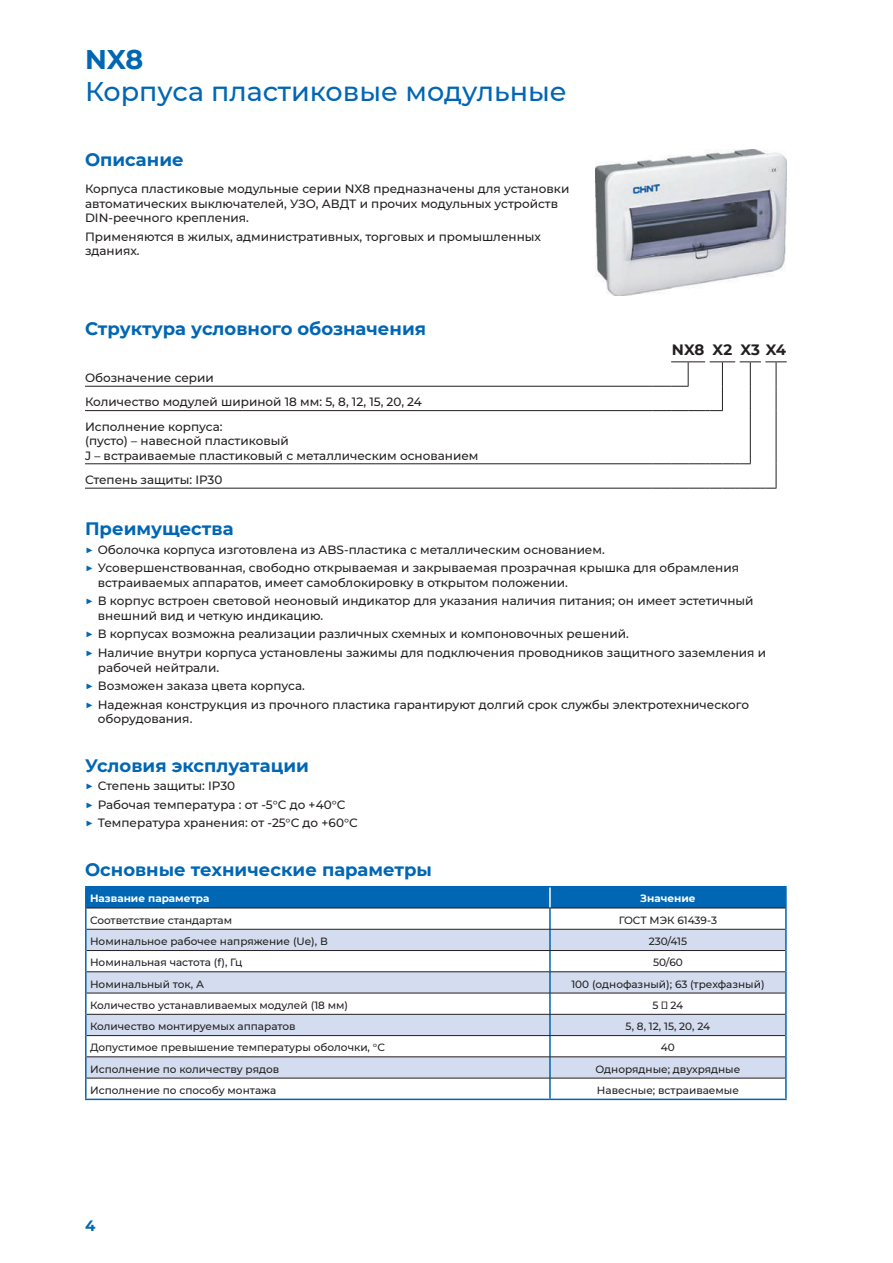
<style>
.page{position:relative;width:893px;height:1263px;background:#fff}
.page>*{position:absolute;margin:0;border:0;box-sizing:border-box;transform-origin:0 0}
.t1{font:500 27px "Montserrat";color:#0166b3}
.t2{font:700 27px "Montserrat";color:#0166b3}
.t3{font:700 18px "Montserrat";color:#0166b3}
.t4{font:700 15px "Montserrat";color:#231f20}
.t5{font:700 15px "Montserrat";color:#0166b3}
.t6{font:500 12px/18.6px "Montserrat";color:#231f20}
.t7{font:500 10.5px "Montserrat";color:#231f20}
.t8{font:700 10.5px "Montserrat";color:#fff}
.s1{font-size:13.5px;color:#0166b3}
</style>
<div class="page">
<hr style="left:85px;top:386px;width:568px;height:1px;background:#231f20">
<hr style="left:85px;top:410px;width:568px;height:1px;background:#231f20">
<svg style="left:653px;top:361px;width:134px;height:50px"></svg>
<hr style="left:750px;top:411px;width:1px;height:52px;background:#231f20">
<hr style="left:776px;top:411px;width:1px;height:53px;background:#231f20">
<hr style="left:85px;top:463px;width:568px;height:1px;background:#231f20">
<hr style="left:85px;top:488px;width:568px;height:1px;background:#231f20">
<svg style="left:653px;top:463px;width:124px;height:26px"></svg>
<div style="left:87px;top:887px;width:698px;height:21px;background:#0166b3"></div>
<svg style="left:87px;top:930px;width:698px;height:148px;fill:#d4ddef"></svg>
<hr style="left:85px;top:886px;width:465px;height:1px;background:#0166b3">
<hr style="left:85px;top:887px;width:2px;height:21px;background:#0166b3">
<hr style="left:550px;top:886px;width:237px;height:1px;background:#0166b3">
<hr style="left:785px;top:887px;width:2px;height:21px;background:#0166b3">
<hr style="left:85px;top:908px;width:2px;height:21px;background:#0166b3">
<hr style="left:785px;top:908px;width:2px;height:21px;background:#0166b3">
<hr style="left:85px;top:929px;width:2px;height:21px;background:#0166b3">
<hr style="left:785px;top:929px;width:2px;height:21px;background:#0166b3">
<hr style="left:85px;top:950px;width:2px;height:22px;background:#0166b3">
<hr style="left:785px;top:950px;width:2px;height:22px;background:#0166b3">
<hr style="left:85px;top:972px;width:2px;height:21px;background:#0166b3">
<hr style="left:785px;top:972px;width:2px;height:21px;background:#0166b3">
<hr style="left:85px;top:993px;width:2px;height:21px;background:#0166b3">
<hr style="left:785px;top:993px;width:2px;height:21px;background:#0166b3">
<hr style="left:85px;top:1014px;width:2px;height:21px;background:#0166b3">
<hr style="left:785px;top:1014px;width:2px;height:21px;background:#0166b3">
<hr style="left:85px;top:1035px;width:2px;height:22px;background:#0166b3">
<hr style="left:785px;top:1035px;width:2px;height:22px;background:#0166b3">
<hr style="left:85px;top:1057px;width:2px;height:21px;background:#0166b3">
<hr style="left:785px;top:1057px;width:2px;height:21px;background:#0166b3">
<hr style="left:85px;top:1078px;width:2px;height:20px;background:#0166b3">
<hr style="left:785px;top:1078px;width:2px;height:20px;background:#0166b3">
<hr style="left:85px;top:1098px;width:465px;height:2px;background:#0166b3">
<hr style="left:550px;top:1098px;width:237px;height:2px;background:#0166b3">
<hr style="left:549px;top:887px;width:2px;height:21px;background:#fff">
<hr style="left:549px;top:908px;width:2px;height:21px;background:#0166b3">
<hr style="left:549px;top:929px;width:2px;height:21px;background:#0166b3">
<hr style="left:549px;top:951px;width:2px;height:20px;background:#0166b3">
<hr style="left:549px;top:972px;width:2px;height:21px;background:#0166b3">
<hr style="left:549px;top:993px;width:2px;height:21px;background:#0166b3">
<hr style="left:549px;top:1014px;width:2px;height:21px;background:#0166b3">
<hr style="left:549px;top:1036px;width:2px;height:21px;background:#0166b3">
<hr style="left:549px;top:1057px;width:2px;height:21px;background:#0166b3">
<hr style="left:549px;top:1078px;width:2px;height:20px;background:#0166b3">
<hr style="left:87px;top:908px;width:463px;height:1px;background:#231f20">
<hr style="left:550px;top:908px;width:235px;height:1px;background:#231f20">
<hr style="left:87px;top:929px;width:463px;height:1px;background:#231f20">
<hr style="left:550px;top:929px;width:235px;height:1px;background:#231f20">
<hr style="left:87px;top:950px;width:463px;height:1px;background:#231f20">
<hr style="left:550px;top:950px;width:235px;height:1px;background:#231f20">
<hr style="left:87px;top:971px;width:463px;height:1px;background:#231f20">
<hr style="left:550px;top:971px;width:235px;height:1px;background:#231f20">
<hr style="left:87px;top:993px;width:463px;height:1px;background:#231f20">
<hr style="left:550px;top:993px;width:235px;height:1px;background:#231f20">
<hr style="left:87px;top:1014px;width:463px;height:1px;background:#231f20">
<hr style="left:550px;top:1014px;width:235px;height:1px;background:#231f20">
<hr style="left:87px;top:1035px;width:463px;height:1px;background:#231f20">
<hr style="left:550px;top:1035px;width:235px;height:1px;background:#231f20">
<hr style="left:87px;top:1056px;width:463px;height:1px;background:#231f20">
<hr style="left:550px;top:1056px;width:235px;height:1px;background:#231f20">
<hr style="left:87px;top:1078px;width:463px;height:1px;background:#231f20">
<hr style="left:550px;top:1078px;width:235px;height:1px;background:#231f20">
<img style="left:596px;top:150px;width:191px;height:145px">
<svg style="left:662px;top:1001px;width:5px;height:8px"></svg>
<h1 class="t2" style="left:85px;top:40px;width:60px">NX8</h1>
<h1 class="t1" style="left:85px;top:73px;width:483px">Корпуса пластиковые модульные</h1>
<h2 class="t3" style="left:85px;top:147px;width:100px">Описание</h2>
<p class="t6" style="left:85px;top:181px;width:486px;line-height:14.4px">Корпуса пластиковые модульные серии NX8 предназначены для установки автоматических выключателей, УЗО, АВДТ и прочих модульных устройств<br>DIN-реечного крепления.</p>
<p class="t6" style="left:85px;top:229px;width:457px;line-height:14.4px">Применяются в жилых, административных, торговых и промышленных зданиях.</p>
<h2 class="t3" style="left:85px;top:316px;width:343px">Структура условного обозначения</h2>
<p class="t4" style="left:672px;top:339px;width:116px">NX8 X2 X3 X4</p>
<p class="t6" style="left:85px;top:365px;width:338px;line-height:24.3px">Обозначение серии<br>Количество модулей шириной 18 мм: 5, 8, 12, 15, 20, 24<br>Исполнение корпуса:</p>
<p class="t6" style="left:85px;top:433px;width:395px;line-height:14.4px">(пусто) – навесной пластиковый<br>J – встраиваемые пластиковый с металлическим основанием</p>
<p class="t6" style="left:85px;top:470px;width:139px">Степень защиты: IP30</p>
<h2 class="t3" style="left:85px;top:516px;width:150px">Преимущества</h2>
<p class="t6" style="left:85px;top:540px;width:656px"><span class="s1">▶</span> Оболочка корпуса изготовлена из ABS-пластика с металлическим основанием.<br><span class="s1">▶</span> Усовершенствованная, свободно открываемая и закрываемая прозрачная крышка для обрамления</p>
<p class="t6" style="left:85px;top:573px;width:670px;text-indent:13px">встраиваемых аппаратов, имеет самоблокировку в открытом положении.<br><span class="s1">▶</span> В корпус встроен световой неоновый индикатор для указания наличия питания; он имеет эстетичный</p>
<p class="t6" style="left:85px;top:606px;width:682px;text-indent:13px">внешний вид и четкую индикацию.<br><span class="s1">▶</span> В корпусах возможна реализации различных схемных и компоновочных решений.<br><span class="s1">▶</span> Наличие внутри корпуса установлены зажимы для подключения проводников защитного заземления и</p>
<p class="t6" style="left:85px;top:657px;width:666px;text-indent:13px">рабочей нейтрали.<br><span class="s1">▶</span> Возможен заказа цвета корпуса.<br><span class="s1">▶</span> Надежная конструкция из прочного пластика гарантируют долгий срок службы электротехнического</p>
<p class="t6" style="left:98px;top:709px;width:96px">оборудования.</p>
<h2 class="t3" style="left:85px;top:752px;width:225px">Условия эксплуатации</h2>
<p class="t6" style="left:85px;top:776px;width:274px"><span class="s1">▶</span> Степень защиты: IP30<br><span class="s1">▶</span> Рабочая температура : от -5°С до +40°С<br><span class="s1">▶</span> Температура хранения: от -25°С до +60°С</p>
<h2 class="t3" style="left:85px;top:856px;width:348px">Основные технические параметры</h2>
<p class="t8" style="left:90px;top:891px;width:121px">Название параметра</p>
<p class="t8" style="left:640px;top:891px;width:57px">Значение</p>
<p class="t7" style="left:90px;top:913px;width:144px">Соответствие стандартам</p>
<p class="t7" style="left:619px;top:913px;width:100px">ГОСТ МЭК 61439-3</p>
<p class="t7" style="left:90px;top:934px;width:239px">Номинальное рабочее напряжение (Ue), В</p>
<p class="t7" style="left:649px;top:934px;width:40px">230/415</p>
<p class="t7" style="left:90px;top:955px;width:154px">Номинальная частота (f), Гц</p>
<p class="t7" style="left:653px;top:955px;width:31px">50/60</p>
<p class="t7" style="left:90px;top:976px;width:115px">Номинальный ток, А</p>
<p class="t7" style="left:571px;top:976px;width:195px">100 (однофазный); 63 (трехфазный)</p>
<p class="t7" style="left:90px;top:998px;width:260px">Количество устанавливаемых модулей (18 мм)</p>
<p class="t7" style="left:653px;top:998px;width:32px">5 24</p>
<p class="t7" style="left:90px;top:1019px;width:207px">Количество монтируемых аппаратов</p>
<p class="t7" style="left:626px;top:1019px;width:86px">5, 8, 12, 15, 20, 24</p>
<p class="t7" style="left:90px;top:1040px;width:296px">Допустимое превышение температуры оболочки, °С</p>
<p class="t7" style="left:661px;top:1040px;width:16px">40</p>
<p class="t7" style="left:90px;top:1061px;width:191px">Исполнение по количеству рядов</p>
<p class="t7" style="left:595px;top:1061px;width:146px">Однорядные; двухрядные</p>
<p class="t7" style="left:90px;top:1083px;width:188px">Исполнение по способу монтажа</p>
<p class="t7" style="left:597px;top:1083px;width:144px">Навесные; встраиваемые</p>
<p class="t5" style="left:85px;top:1214px;width:12px">4</p>
</div>
